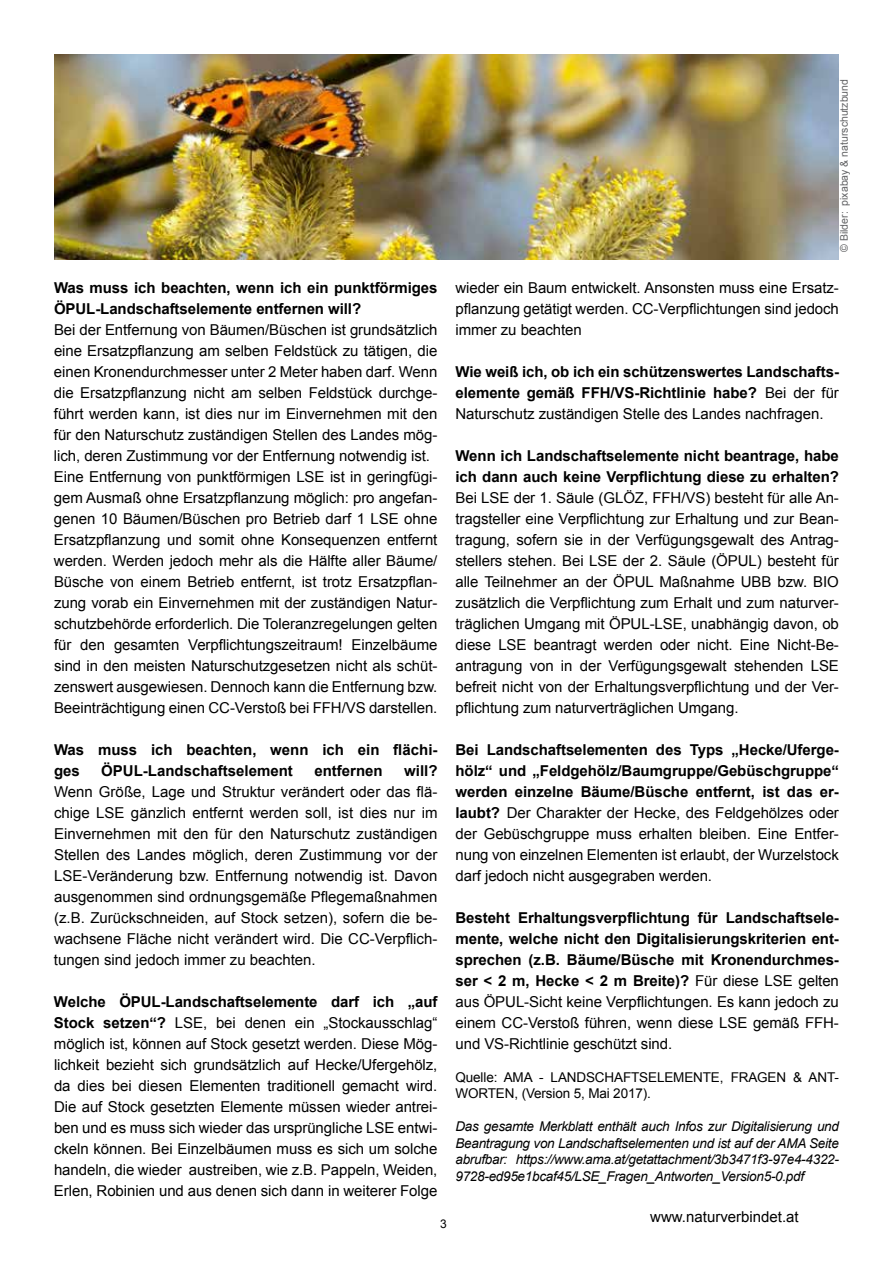
<style>
.page{position:relative;width:893px;height:1263px;background:#fff}
.page>*{position:absolute;margin:0;border:0;box-sizing:border-box;transform-origin:0 0}
.t1{font:15px/21px "Arial";letter-spacing:-.005em;color:#000;text-align:justify}
.t2{font:700 15px/21px "Arial";letter-spacing:-.005em;color:#000}
.t3{font:italic 13.5px/16.5px "Arial";letter-spacing:-.02em;color:#000;text-align:justify}
.t4{font:13.5px/16.5px "Arial";letter-spacing:-.01em;color:#000}
.t5{font:12px "Arial";color:#000}
.t6{font:10.5px "Arial";color:#636466}
.s1{font-weight:700}
.s2{font-weight:400}
</style>
<div class="page">
<img style="left:54px;top:54px;width:785px;height:205px">
<p class="t6" style="left:837px;top:252px;width:174px;rotate:-90deg">© Bilder: pixabay &amp; naturschutzbund</p>
<p class="t2" style="left:54px;top:278px;width:385px">Was muss ich beachten, wenn ich ein punktförmiges<br>ÖPUL-Landschaftselemente entfernen will?</p>
<p class="t1" style="left:54px;top:319px;width:385px;text-align:left">Bei der Entfernung von Bäumen/Büschen ist grundsätzlich eine Ersatzpflanzung am selben Feldstück zu tätigen, die einen Kronendurchmesser unter 2 Meter haben darf. Wenn die Ersatzpflanzung nicht am selben Feldstück durchge&shy;führt werden kann, ist dies nur im Einvernehmen mit den für den Naturschutz zuständigen Stellen des Landes mög&shy;lich, deren Zustimmung vor der Entfernung notwendig ist.<br>Eine Entfernung von punktförmigen LSE ist in geringfügi&shy;gem Ausmaß ohne Ersatzpflanzung möglich: pro angefan&shy;genen 10 Bäumen/Büschen pro Betrieb darf 1 LSE ohne Ersatzpflanzung und somit ohne Konsequenzen entfernt werden. Werden jedoch mehr als die Hälfte aller Bäume/ Büsche von einem Betrieb entfernt, ist trotz Ersatzpflan&shy;zung vorab ein Einvernehmen mit der zuständigen Natur&shy;schutzbehörde erforderlich. Die Toleranzregelungen gelten für den gesamten Verpflichtungszeitraum! Einzelbäume sind in den meisten Naturschutzgesetzen nicht als schüt&shy;zenswert ausgewiesen. Dennoch kann die Entfernung bzw.<br>Beeinträchtigung einen CC-Verstoß bei FFH/VS darstellen.</p>
<p class="t2" style="left:54px;top:740px;width:385px">Was muss ich beachten, wenn ich ein flächi&shy;ges</p>
<p class="t2" style="left:101px;top:761px;width:193px">ÖPUL-Landschaftselement</p>
<p class="t2" style="left:314px;top:761px;width:70px">entfernen</p>
<p class="t2" style="left:404px;top:761px;width:35px">will?</p>
<p class="t1" style="left:54px;top:781px;width:385px">Wenn Größe, Lage und Struktur verändert oder das flä&shy;chige LSE gänzlich entfernt werden soll, ist dies nur im Einvernehmen mit den für den Naturschutz zuständigen Stellen des Landes möglich, deren Zustimmung vor der LSE-Veränderung bzw. Entfernung notwendig ist. Davon ausgenommen sind ordnungsgemäße Pflegemaßnahmen (z.B. Zurückschneiden, auf Stock setzen), sofern die be&shy;wachsene Fläche nicht verändert wird. Die CC-Verpflich&shy;tungen sind jedoch immer zu beachten.</p>
<p class="t1" style="left:54px;top:991px;width:385px"><span class="s1">Welche ÖPUL-Landschaftselemente darf ich „auf Stock setzen“?</span> LSE, bei denen ein „Stockausschlag“ möglich ist, können auf Stock gesetzt werden. Diese Mög&shy;lichkeit bezieht sich grundsätzlich auf Hecke/Ufergehölz, da dies bei diesen Elementen traditionell gemacht wird.<br>Die auf Stock gesetzten Elemente müssen wieder antrei&shy;ben und es muss sich wieder das ursprüngliche LSE entwi&shy;ckeln können. Bei Einzelbäumen muss es sich um solche handeln, die wieder austreiben, wie z.B. Pappeln, Weiden, Erlen, Robinien und aus denen sich dann in weiterer Folge</p>
<p class="t5" style="left:440px;top:1216px;width:8px">3</p>
<p class="t1" style="left:455px;top:277px;width:385px">wieder ein Baum entwickelt. Ansonsten muss eine Ersatz&shy;pflanzung getätigt werden. CC-Verpflichtungen sind jedoch immer zu beachten</p>
<p class="t2" style="left:455px;top:362px;width:385px;text-align:justify">Wie weiß ich, ob ich ein schützenswertes Landschafts&shy;elemente gemäß FFH/VS-Richtlinie habe? <span class="s2">Bei der für Naturschutz zuständigen Stelle des Landes nachfragen.</span></p>
<p class="t2" style="left:455px;top:446px;width:385px">Wenn ich Landschaftselemente nicht beantrage, habe ich dann auch keine Verpflichtung diese zu erhalten?</p>
<p class="t1" style="left:455px;top:487px;width:385px">Bei LSE der 1. Säule (GLÖZ, FFH/VS) besteht für alle An&shy;tragsteller eine Verpflichtung zur Erhaltung und zur Bean&shy;tragung, sofern sie in der Verfügungsgewalt des Antrag&shy;stellers stehen. Bei LSE der 2. Säule (ÖPUL) besteht für alle Teilnehmer an der ÖPUL Maßnahme UBB bzw. BIO zusätzlich die Verpflichtung zum Erhalt und zum naturver&shy;träglichen Umgang mit ÖPUL-LSE, unabhängig davon, ob diese LSE beantragt werden oder nicht. Eine Nicht-Be&shy;antragung von in der Verfügungsgewalt stehenden LSE befreit nicht von der Erhaltungsverpflichtung und der Ver&shy;pflichtung zum naturverträglichen Umgang.</p>
<p class="t1" style="left:455px;top:739px;width:385px"><span class="s1">Bei Landschaftselementen des Typs „Hecke/Uferge&shy;hölz“ und „Feldgehölz/Baumgruppe/Gebüschgruppe“ werden einzelne Bäume/Büsche entfernt, ist das er&shy;laubt?</span> Der Charakter der Hecke, des Feldgehölzes oder der Gebüschgruppe muss erhalten bleiben. Eine Entfer&shy;nung von einzelnen Elementen ist erlaubt, der Wurzelstock darf jedoch nicht ausgegraben werden.</p>
<p class="t2" style="left:455px;top:908px;width:385px;text-align:justify">Besteht Erhaltungsverpflichtung für Landschaftsele&shy;mente, welche nicht den Digitalisierungskriterien ent&shy;sprechen (z.B. Bäume/Büsche mit Kronendurchmes&shy;ser &lt; 2 m, Hecke &lt; 2 m Breite)? <span class="s2">Für diese LSE gelten aus ÖPUL-Sicht keine Verpflichtungen. Es kann jedoch zu einem CC-Verstoß führen, wenn diese LSE gemäß FFH&shy;und VS-Richtlinie geschützt sind.</span></p>
<p class="t4" style="left:455px;top:1069px;width:385px">Quelle: AMA - LANDSCHAFTSELEMENTE, FRAGEN &amp; ANT-<br>WORTEN, (Version 5, Mai 2017).</p>
<p class="t3" style="left:455px;top:1118px;width:385px">Das gesamte Merkblatt enthält auch Infos zur Digitalisierung und Beantragung von Landschaftselementen und ist auf der AMA Seite abrufbar: https://www.ama.at/getattachment/3b3471f3-97e4-4322- 9728-ed95e1bcaf45/LSE_Fragen_Antworten_Version5-0.pdf</p>
<p class="t1" style="left:650px;top:1206px;width:150px">www.naturverbindet.at</p>
</div>
